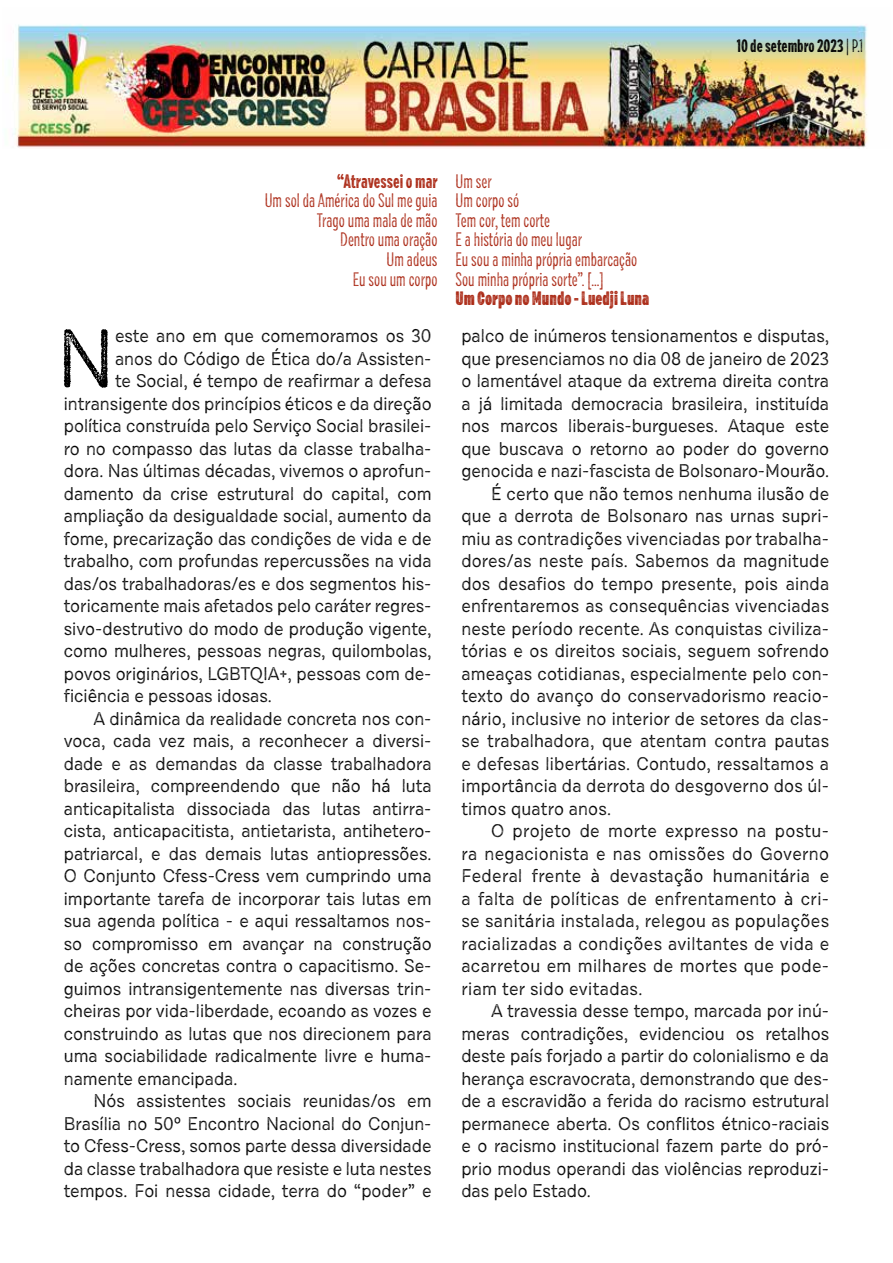
<style>
.page{position:relative;width:893px;height:1263px;background:#fff}
.page>*{position:absolute;margin:0;border:0;box-sizing:border-box;transform-origin:0 0}
.t1{font:81.9px "Draft Natural Hi Res D";color:#000}
.t2{font:19.5px/19.5px "Draft Natural Hi Res H";color:#aa2814;text-align:right}
.t3{font:900 19.5px "Draft Natural Hi Res H";color:#aa2814}
.t4{font:700 19.5px "Draft Natural Hi Res H";color:#aa2814}
.t5{font:18.3px "Draft Natural Hi Res D";color:#000}
.t6{font:18.3px "Draft Natural Hi Res D";letter-spacing:.02em;color:#000}
.t7{font:700 18px "Draft Natural Hi Res H";color:#000}
.s1{font-weight:400}
</style>
<div class="page">
<img style="left:13px;top:24px;width:855px;height:125px">
<p class="t7" style="left:737px;top:35px;width:128px">10 de setembro 2023 <span class="s1">| P.1</span></p>
<p class="t4" style="left:337px;top:170px;width:102px">“Atravessei o mar</p>
<p class="t2" style="left:265px;top:192px;width:174px">Um sol da América do Sul me guia<br>Trago uma mala de mão<br>Dentro uma oração<br>Um adeus<br>Eu sou um corpo</p>
<h1 class="t1" style="left:57px;top:309px;width:60px">N</h1>
<p class="t5" style="left:115px;top:324px;width:318px">este ano em que comemoramos os 30</p>
<p class="t5" style="left:115px;top:347px;width:318px">anos do Código de Ética do/a Assisten-</p>
<p class="t5" style="left:115px;top:369px;width:318px">te Social, é tempo de reafirmar a defesa</p>
<p class="t5" style="left:64px;top:392px;width:369px">intransigente dos princípios éticos e da direção</p>
<p class="t5" style="left:64px;top:414px;width:369px">política construída pelo Serviço Social brasilei-</p>
<p class="t5" style="left:64px;top:437px;width:369px">ro no compasso das lutas da classe trabalha-</p>
<p class="t5" style="left:64px;top:459px;width:369px">dora. Nas últimas décadas, vivemos o aprofun-</p>
<p class="t5" style="left:64px;top:482px;width:369px">damento da crise estrutural do capital, com</p>
<p class="t5" style="left:64px;top:504px;width:369px">ampliação da desigualdade social, aumento da</p>
<p class="t5" style="left:64px;top:527px;width:369px">fome, precarização das condições de vida e de</p>
<p class="t5" style="left:64px;top:549px;width:369px">trabalho, com profundas repercussões na vida</p>
<p class="t5" style="left:64px;top:572px;width:369px">das/os trabalhadoras/es e dos segmentos his-</p>
<p class="t5" style="left:64px;top:594px;width:369px">toricamente mais afetados pelo caráter regres-</p>
<p class="t5" style="left:64px;top:617px;width:369px">sivo-destrutivo do modo de produção vigente,</p>
<p class="t5" style="left:64px;top:639px;width:369px">como mulheres, pessoas negras, quilombolas,</p>
<p class="t5" style="left:64px;top:662px;width:369px">povos originários, LGBTQIA+, pessoas com de-</p>
<p class="t5" style="left:64px;top:684px;width:210px">ficiência e pessoas idosas.</p>
<p class="t5" style="left:94px;top:707px;width:340px">A dinâmica da realidade concreta nos con-</p>
<p class="t5" style="left:64px;top:729px;width:369px">voca, cada vez mais, a reconhecer a diversi-</p>
<p class="t5" style="left:64px;top:752px;width:369px">dade e as demandas da classe trabalhadora</p>
<p class="t5" style="left:64px;top:774px;width:369px">brasileira, compreendendo que não há luta</p>
<p class="t5" style="left:64px;top:797px;width:369px">anticapitalista dissociada das lutas antirra-</p>
<p class="t5" style="left:64px;top:819px;width:369px">cista, anticapacitista, antietarista, antihetero-</p>
<p class="t5" style="left:64px;top:842px;width:369px">patriarcal, e das demais lutas antiopressões.</p>
<p class="t5" style="left:64px;top:864px;width:369px">O Conjunto Cfess-Cress vem cumprindo uma</p>
<p class="t5" style="left:64px;top:887px;width:369px">importante tarefa de incorporar tais lutas em</p>
<p class="t5" style="left:64px;top:909px;width:369px">sua agenda política - e aqui ressaltamos nos-</p>
<p class="t5" style="left:64px;top:932px;width:369px">so compromisso em avançar na construção</p>
<p class="t5" style="left:64px;top:954px;width:369px">de ações concretas contra o capacitismo. Se-</p>
<p class="t5" style="left:64px;top:977px;width:369px">guimos intransigentemente nas diversas trin-</p>
<p class="t5" style="left:64px;top:999px;width:369px">cheiras por vida-liberdade, ecoando as vozes e</p>
<p class="t5" style="left:64px;top:1022px;width:369px">construindo as lutas que nos direcionem para</p>
<p class="t5" style="left:64px;top:1044px;width:369px">uma sociabilidade radicalmente livre e huma-</p>
<p class="t5" style="left:64px;top:1067px;width:175px">namente emancipada.</p>
<p class="t5" style="left:94px;top:1089px;width:340px">Nós assistentes sociais reunidas/os em</p>
<p class="t5" style="left:64px;top:1112px;width:369px">Brasília no 50º Encontro Nacional do Conjun-</p>
<p class="t5" style="left:64px;top:1134px;width:369px">to Cfess-Cress, somos parte dessa diversidade</p>
<p class="t5" style="left:64px;top:1157px;width:369px">da classe trabalhadora que resiste e luta nestes</p>
<p class="t5" style="left:64px;top:1179px;width:369px">tempos. Foi nessa cidade, terra do “poder” e</p>
<p class="t2" style="left:455px;top:172px;width:183px;text-align:left">Um ser<br>Um corpo só<br>Tem cor, tem corte<br>E a história do meu lugar<br>Eu sou a minha própria embarcação<br>Sou minha própria sorte”. [...]</p>
<p class="t3" style="left:455px;top:287px;width:195px">Um Corpo no Mundo - Luedji Luna</p>
<p class="t5" style="left:461px;top:324px;width:369px">palco de inúmeros tensionamentos e disputas,</p>
<p class="t5" style="left:461px;top:347px;width:369px">que presenciamos no dia 08 de janeiro de 2023</p>
<p class="t5" style="left:461px;top:370px;width:369px">o lamentável ataque da extrema direita contra</p>
<p class="t5" style="left:461px;top:392px;width:369px">a já limitada democracia brasileira, instituída</p>
<p class="t5" style="left:461px;top:415px;width:369px">nos marcos liberais-burgueses. Ataque este</p>
<p class="t5" style="left:461px;top:437px;width:369px">que buscava o retorno ao poder do governo</p>
<p class="t5" style="left:461px;top:460px;width:369px">genocida e nazi-fascista de Bolsonaro-Mourão.</p>
<p class="t5" style="left:491px;top:482px;width:340px">É certo que não temos nenhuma ilusão de</p>
<p class="t5" style="left:461px;top:505px;width:369px">que a derrota de Bolsonaro nas urnas supri-</p>
<p class="t5" style="left:461px;top:527px;width:369px">miu as contradições vivenciadas por trabalha-</p>
<p class="t5" style="left:461px;top:549px;width:369px">dores/as neste país. Sabemos da magnitude</p>
<p class="t5" style="left:461px;top:572px;width:369px">dos desafios do tempo presente, pois ainda</p>
<p class="t5" style="left:461px;top:594px;width:369px">enfrentaremos as consequências vivenciadas</p>
<p class="t5" style="left:461px;top:617px;width:369px">neste período recente. As conquistas civiliza-</p>
<p class="t5" style="left:461px;top:639px;width:369px">tórias e os direitos sociais, seguem sofrendo</p>
<p class="t5" style="left:461px;top:662px;width:369px">ameaças cotidianas, especialmente pelo con-</p>
<p class="t5" style="left:461px;top:684px;width:369px">texto do avanço do conservadorismo reacio-</p>
<p class="t5" style="left:461px;top:707px;width:369px">nário, inclusive no interior de setores da clas-</p>
<p class="t5" style="left:461px;top:729px;width:369px">se trabalhadora, que atentam contra pautas</p>
<p class="t5" style="left:461px;top:752px;width:369px">e defesas libertárias. Contudo, ressaltamos a</p>
<p class="t5" style="left:461px;top:774px;width:369px">importância da derrota do desgoverno dos úl-</p>
<p class="t5" style="left:461px;top:797px;width:151px">timos quatro anos.</p>
<p class="t6" style="left:491px;top:819px;width:340px">O projeto de morte expresso na postu-</p>
<p class="t6" style="left:461px;top:842px;width:369px">ra negacionista e nas omissões do Governo</p>
<p class="t6" style="left:461px;top:864px;width:369px">Federal frente à devastação humanitária e</p>
<p class="t6" style="left:461px;top:887px;width:369px">a falta de políticas de enfrentamento à cri-</p>
<p class="t6" style="left:461px;top:909px;width:369px">se sanitária instalada, relegou as populações</p>
<p class="t6" style="left:461px;top:932px;width:369px">racializadas a condições aviltantes de vida e</p>
<p class="t6" style="left:461px;top:954px;width:369px">acarretou em milhares de mortes que pode-</p>
<p class="t6" style="left:461px;top:977px;width:183px">riam ter sido evitadas.</p>
<p class="t5" style="left:491px;top:999px;width:340px">A travessia desse tempo, marcada por inú-</p>
<p class="t5" style="left:461px;top:1022px;width:369px">meras contradições, evidenciou os retalhos</p>
<p class="t5" style="left:461px;top:1044px;width:369px">deste país forjado a partir do colonialismo e da</p>
<p class="t5" style="left:461px;top:1067px;width:369px">herança escravocrata, demonstrando que des-</p>
<p class="t5" style="left:461px;top:1089px;width:369px">de a escravidão a ferida do racismo estrutural</p>
<p class="t5" style="left:461px;top:1112px;width:369px">permanece aberta. Os conflitos étnico-raciais</p>
<p class="t5" style="left:461px;top:1134px;width:369px">e o racismo institucional fazem parte do pró-</p>
<p class="t5" style="left:461px;top:1157px;width:369px">prio modus operandi das violências reproduzi-</p>
<p class="t5" style="left:461px;top:1179px;width:131px">das pelo Estado.</p>
</div>
